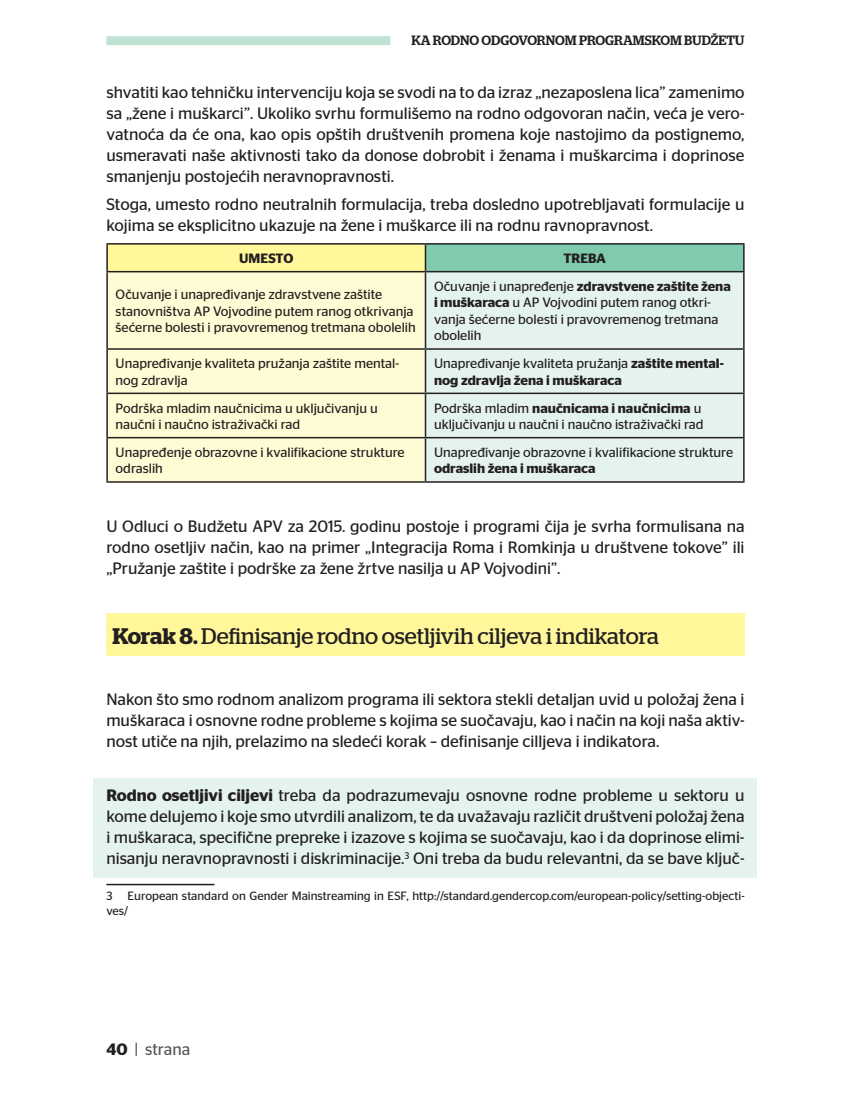
<style>
.page{position:relative;width:851px;height:1106px;background:#fff}
.page>*{position:absolute;margin:0;border:0;box-sizing:border-box;transform-origin:0 0}
.t1{font:22.5px "Stag";color:#231f20}
.t2{font:16.5px/21px "Stag Sans";color:#231f20;text-align:justify}
.t3{font:16.5px "Stag Sans";color:#58595b}
.t4{font:13.5px/16.5px "Stag Sans";color:#231f20}
.t5{font:600 13.5px/16.5px "Stag Sans";color:#231f20}
.t6{font:500 13.5px "Stag";letter-spacing:-.01em;color:#231f20}
.t7{font:12px/15px "Stag Sans";color:#231f20}
.s1{font-weight:600}
.s2{font-weight:400}
.s3{font-weight:600;color:#231f20}
</style>
<div class="page">
<div style="left:106px;top:36px;width:284px;height:9px;background:#bfe3d3"></div>
<div style="left:94px;top:778px;width:663px;height:100px;background:#e4f3eb"></div>
<div style="left:107px;top:244px;width:318px;height:28px;background:#fff79a"></div>
<div style="left:425px;top:244px;width:318px;height:28px;background:#80cbae"></div>
<div style="left:108px;top:272px;width:316px;height:209px;background:#fffcd5"></div>
<div style="left:426px;top:272px;width:317px;height:209px;background:#e4f3eb"></div>
<hr style="left:106px;top:243px;width:319px;height:1px;background:#231f20">
<hr style="left:106px;top:244px;width:2px;height:27px;background:#231f20">
<hr style="left:425px;top:243px;width:319px;height:1px;background:#231f20">
<hr style="left:424px;top:244px;width:2px;height:27px;background:#231f20">
<svg style="left:743px;top:244px;width:1px;height:27px"></svg>
<hr style="left:106px;top:271px;width:319px;height:1px;background:#231f20">
<hr style="left:106px;top:272px;width:2px;height:76px;background:#231f20">
<hr style="left:425px;top:271px;width:319px;height:1px;background:#231f20">
<hr style="left:424px;top:272px;width:2px;height:76px;background:#231f20">
<hr style="left:743px;top:272px;width:1px;height:76px;background:#231f20">
<hr style="left:106px;top:348px;width:319px;height:2px;background:#231f20">
<hr style="left:106px;top:350px;width:2px;height:42px;background:#231f20">
<hr style="left:425px;top:348px;width:319px;height:2px;background:#231f20">
<hr style="left:424px;top:350px;width:2px;height:42px;background:#231f20">
<hr style="left:743px;top:350px;width:1px;height:42px;background:#231f20">
<hr style="left:106px;top:392px;width:319px;height:2px;background:#231f20">
<hr style="left:106px;top:394px;width:2px;height:43px;background:#231f20">
<hr style="left:425px;top:392px;width:319px;height:2px;background:#231f20">
<hr style="left:424px;top:394px;width:2px;height:43px;background:#231f20">
<hr style="left:743px;top:394px;width:1px;height:43px;background:#231f20">
<hr style="left:106px;top:437px;width:319px;height:1px;background:#231f20">
<hr style="left:106px;top:438px;width:2px;height:43px;background:#231f20">
<hr style="left:425px;top:437px;width:319px;height:1px;background:#231f20">
<hr style="left:424px;top:438px;width:2px;height:43px;background:#231f20">
<hr style="left:743px;top:438px;width:1px;height:43px;background:#231f20">
<hr style="left:106px;top:481px;width:319px;height:2px;background:#231f20">
<hr style="left:425px;top:481px;width:319px;height:2px;background:#231f20">
<div style="left:106px;top:613px;width:638px;height:43px;background:#fff79a"></div>
<hr style="left:106px;top:883px;width:108px;height:2px;background:#231f20">
<p class="t6" style="left:411px;top:32px;width:335px">KA RODNO ODGOVORNOM PROGRAMSKOM BUDŽETU</p>
<p class="t2" style="left:106px;top:82px;width:639px">shvatiti kao tehničku intervenciju koja se svodi na to da izraz „nezaposlena lica” zamenimo sa „žene i muškarci”. Ukoliko svrhu formulišemo na rodno odgovoran način, veća je vero&shy;vatnoća da će ona, kao opis opštih društvenih promena koje nastojimo da postignemo, usmeravati naše aktivnosti tako da donose dobrobit i ženama i muškarcima i doprinose smanjenju postojećih neravnopravnosti.</p>
<p class="t2" style="left:106px;top:193px;width:639px">Stoga, umesto rodno neutralnih formulacija, treba dosledno upotrebljavati formulacije u kojima se eksplicitno ukazuje na žene i muškarce ili na rodnu ravnopravnost.</p>
<p class="t5" style="left:239px;top:250px;width:56px">UMESTO</p>
<p class="t5" style="left:563px;top:250px;width:44px">TREBA</p>
<p class="t4" style="left:116px;top:286px;width:301px">Očuvanje i unapređivanje zdravstvene zaštite stanovništva AP Vojvodine putem ranog otkrivanja šećerne bolesti i pravovremenog tretmana obolelih</p>
<p class="t4" style="left:434px;top:278px;width:298px">Očuvanje i unapređenje <span class="s1">zdravstvene zaštite žena i muškaraca</span> u AP Vojvodini putem ranog otkri&shy;vanja šećerne bolesti i pravovremenog tretmana obolelih</p>
<p class="t4" style="left:116px;top:355px;width:285px">Unapređivanje kvaliteta pružanja zaštite mental&shy;nog zdravlja</p>
<p class="t5" style="left:434px;top:355px;width:291px"><span class="s2">Unapređivanje kvaliteta pružanja</span> zaštite mental&shy;nog zdravlja žena i muškaraca</p>
<p class="t4" style="left:116px;top:399px;width:263px">Podrška mladim naučnicima u uključivanju u naučni i naučno istraživački rad</p>
<p class="t4" style="left:434px;top:399px;width:271px">Podrška mladim <span class="s1">naučnicama i naučnicima</span> u uključivanju u naučni i naučno istraživački rad</p>
<p class="t4" style="left:116px;top:444px;width:290px">Unapređenje obrazovne i kvalifikacione strukture odraslih</p>
<p class="t4" style="left:434px;top:444px;width:300px">Unapređivanje obrazovne i kvalifikacione strukture</p>
<p class="t5" style="left:434px;top:460px;width:163px">odraslih žena i muškaraca</p>
<p class="t2" style="left:106px;top:515px;width:639px">U Odluci o Budžetu APV za 2015. godinu postoje i programi čija je svrha formulisana na rodno osetljiv način, kao na primer „Integracija Roma i Romkinja u društvene tokove” ili „Pružanje zaštite i podrške za žene žrtve nasilja u AP Vojvodini”.</p>
<h1 class="t1" style="left:112px;top:622px;width:548px"><span class="s1">Korak 8.</span> Definisanje rodno osetljivih ciljeva i indikatora</h1>
<p class="t2" style="left:106px;top:688px;width:639px">Nakon što smo rodnom analizom programa ili sektora stekli detaljan uvid u položaj žena i muškaraca i osnovne rodne probleme s kojima se suočavaju, kao i način na koji naša aktiv&shy;nost utiče na njih, prelazimo na sledeći korak – definisanje cilljeva i indikatora.</p>
<p class="t2" style="left:106px;top:785px;width:639px"><span class="s1">Rodno osetljivi ciljevi</span> treba da podrazumevaju osnovne rodne probleme u sektoru u kome delujemo i koje smo utvrdili analizom, te da uvažavaju različit društveni položaj žena i muškaraca, specifične prepreke i izazove s kojima se suočavaju, kao i da doprinose elimi&shy;nisanju neravnopravnosti i diskriminacije.<sup>3</sup> Oni treba da budu relevantni, da se bave ključ-</p>
<p class="t7" style="left:106px;top:887px;width:8px">3</p>
<p class="t7" style="left:106px;top:887px;width:639px;text-indent:21px">European standard on Gender Mainstreaming in ESF, http://standard.gendercop.com/european-policy/setting-objecti&shy;ves/</p>
<p class="t3" style="left:106px;top:1040px;width:85px"><span class="s3">40</span> | strana</p>
</div>
